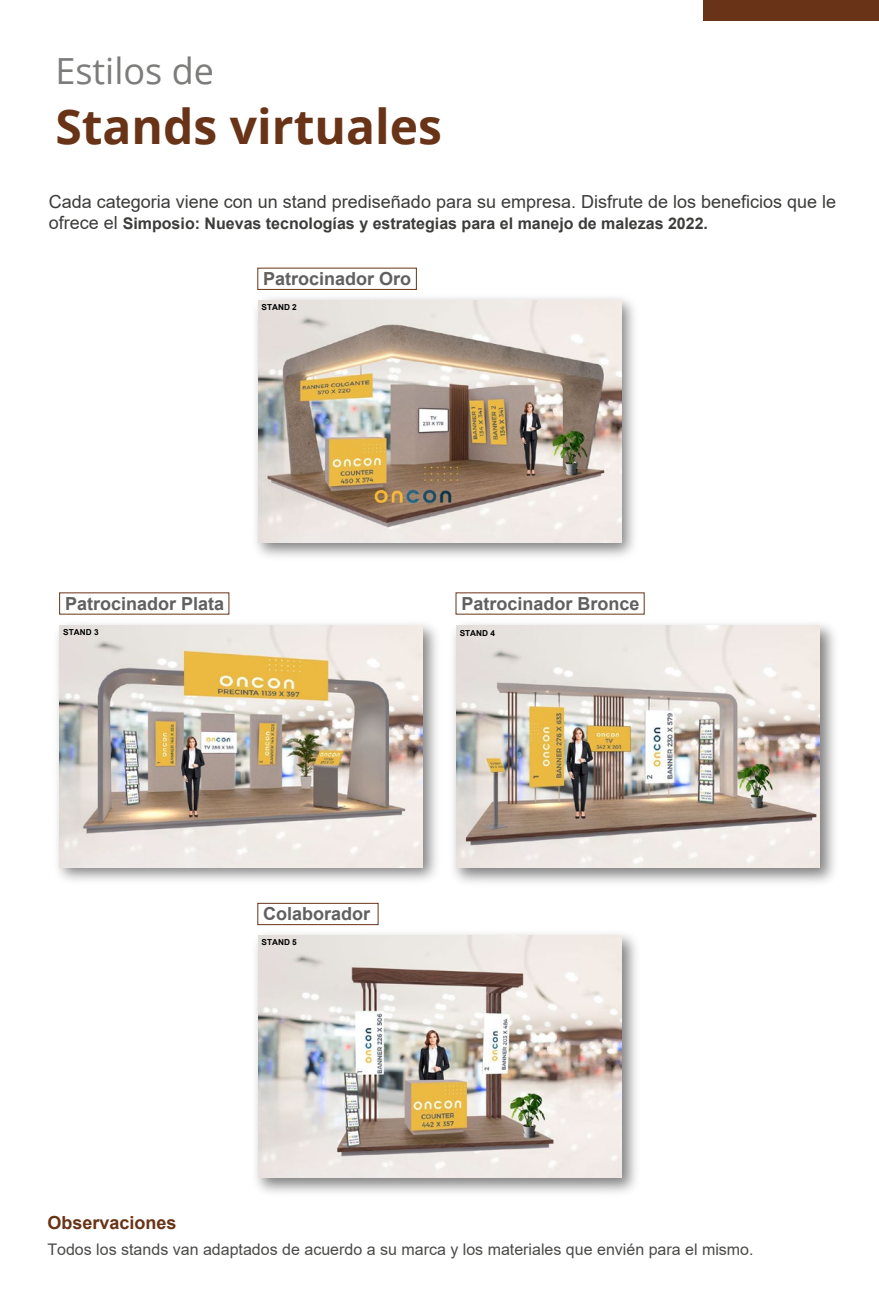
<style>
.page{position:relative;width:879px;height:1304px;background:#fff}
.page>*{position:absolute;margin:0;border:0;box-sizing:border-box;transform-origin:0 0}
.t1{font:700 48px "Open Sans";color:#693317}
.t2{font:36px "Open Sans";color:#7c7c7b}
.t3{font:18px "Arial";color:#3c3c3b}
.t4{font:700 18px "Arial";color:#606060}
.t5{font:700 18px "Arial";color:#693317}
.t6{font:16px "Arial";color:#4a4a49}
.t7{font:700 16px "Arial";color:#3c3c3b}
.t8{font:700 8.2px "Arial";color:#000}
.s1{font-weight:400;font-size:18px}
</style>
<div class="page">
<div style="left:703px;top:0;width:176px;height:20px;background:#693317"></div>
<img style="left:256px;top:925px;width:380px;height:268px">
<img style="left:258px;top:936px;width:363px;height:242px">
<div style="left:257px;top:903px;width:121px;height:22px;border:1px solid #693317"></div>
<img style="left:256px;top:298px;width:378px;height:259px">
<img style="left:258px;top:301px;width:363px;height:242px">
<div style="left:257px;top:268px;width:160px;height:22px;border:1px solid #693317"></div>
<img style="left:57px;top:614px;width:380px;height:267px">
<img style="left:60px;top:625px;width:362px;height:242px">
<img style="left:453px;top:624px;width:382px;height:259px">
<img style="left:456px;top:625px;width:363px;height:242px">
<h2 class="t2" style="left:55px;top:46px;width:160px">Estilos de</h2>
<h1 class="t1" style="left:55px;top:92px;width:388px">Stands virtuales</h1>
<p class="t3" style="left:49px;top:189px;width:789px">Cada categoria viene con un stand prediseñado para su empresa. Disfrute de los beneficios que le</p>
<p class="t7" style="left:49px;top:212px;width:661px"><span class="s1">ofrece el</span> Simposio: Nuevas tecnologías y estrategias para el manejo de malezas 2022.</p>
<p class="t4" style="left:263px;top:266px;width:150px">Patrocinador Oro</p>
<p class="t8" style="left:261px;top:301px;width:37px">STAND 2</p>
<p class="t4" style="left:65px;top:591px;width:161px">Patrocinador Plata</p>
<p class="t8" style="left:63px;top:626px;width:37px">STAND 3</p>
<p class="t4" style="left:461px;top:591px;width:180px">Patrocinador Bronce</p>
<p class="t8" style="left:460px;top:627px;width:37px">STAND 4</p>
<p class="t4" style="left:263px;top:901px;width:109px">Colaborador</p>
<p class="t8" style="left:261px;top:937px;width:37px">STAND 5</p>
<p class="t5" style="left:47px;top:1210px;width:131px">Observaciones</p>
<p class="t6" style="left:47px;top:1238px;width:708px">Todos los stands van adaptados de acuerdo a su marca y los materiales que envién para el mismo.</p>
</div>
